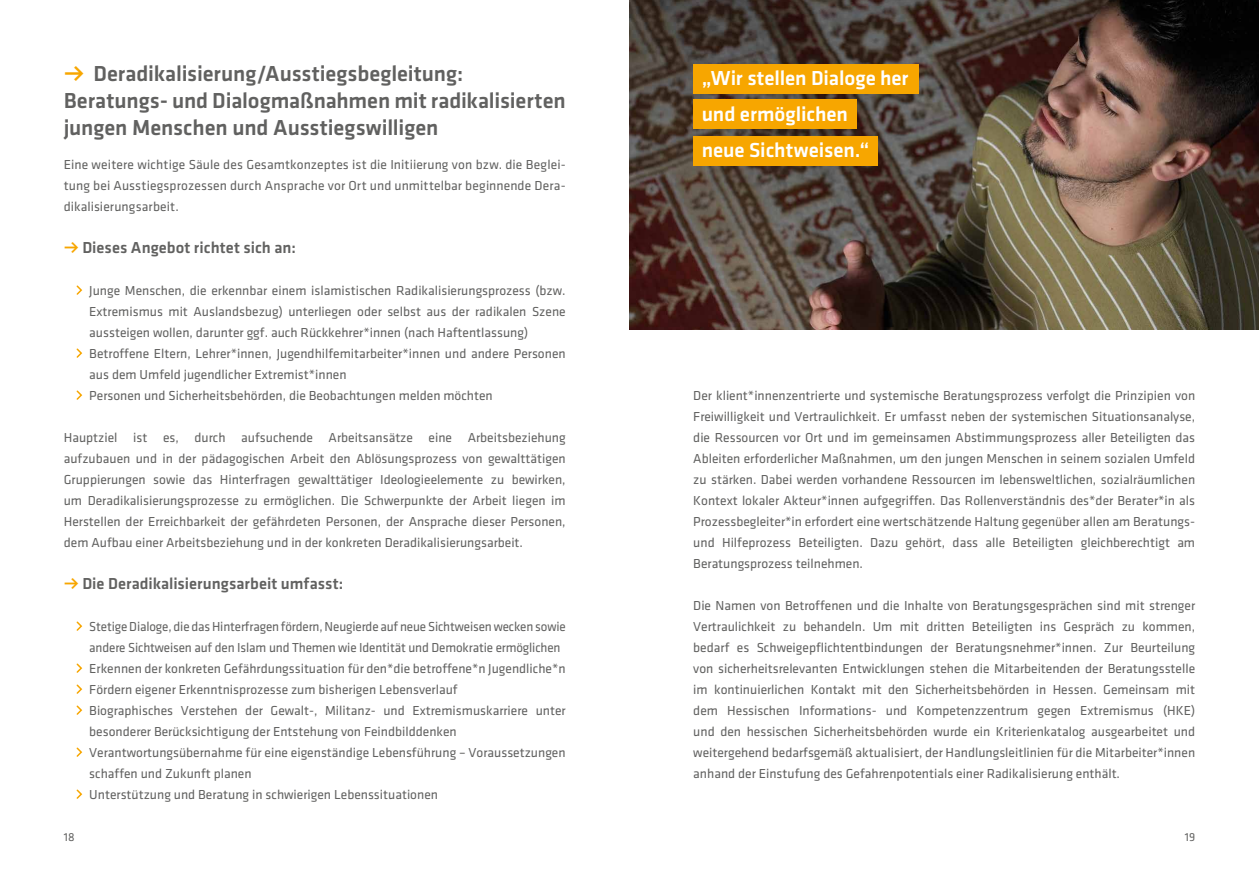
<style>
.page{position:relative;width:1259px;height:893px;background:#fff}
.page>*{position:absolute;margin:0;border:0;box-sizing:border-box;transform-origin:0 0}
.t1{font:500 22.5px/27px "Klavika";letter-spacing:-.005em;color:#616160}
.t2{font:500 21px/36px "Klavika";letter-spacing:-.005em;color:#fff}
.t3{font:500 16.5px "Klavika";color:#616160}
.t4{font:13.5px/21px "Klavika";color:#616160;text-align:justify}
.t5{font:12px "Klavika";color:#616160}
.s1{font-weight:700;color:#f7a600}
</style>
<div class="page">
<svg style="left:76px;top:285px;width:7px;height:10px"></svg>
<svg style="left:76px;top:348px;width:7px;height:10px"></svg>
<svg style="left:76px;top:390px;width:7px;height:10px"></svg>
<svg style="left:76px;top:621px;width:7px;height:10px"></svg>
<svg style="left:76px;top:663px;width:7px;height:10px"></svg>
<svg style="left:76px;top:684px;width:7px;height:10px"></svg>
<svg style="left:76px;top:705px;width:7px;height:10px"></svg>
<svg style="left:76px;top:747px;width:7px;height:10px"></svg>
<svg style="left:76px;top:789px;width:7px;height:10px"></svg>
<img style="left:629px;top:0;width:630px;height:330px">
<div style="left:693px;top:99px;width:163px;height:30px;background:#f7a600"></div>
<div style="left:693px;top:64px;width:225px;height:30px;background:#f7a600"></div>
<div style="left:693px;top:136px;width:184px;height:30px;background:#f7a600"></div>
<h1 class="t1" style="left:64px;top:60px;width:503px"><span class="s1">•</span> Deradikalisierung/Ausstiegsbegleitung:<br>Beratungs- und Dialogmaßnahmen mit radikalisierten jungen Menschen und Ausstiegswilligen</h1>
<p class="t4" style="left:64px;top:154px;width:503px">Eine weitere wichtige Säule des Gesamtkonzeptes ist die Initiierung von bzw. die Beglei&shy;tung bei Ausstiegsprozessen durch Ansprache vor Ort und unmittelbar beginnende Dera&shy;dikalisierungsarbeit.</p>
<p class="t3" style="left:64px;top:238px;width:234px"><span class="s1">•</span> Dieses Angebot richtet sich an:</p>
<p class="t4" style="left:89px;top:280px;width:478px;text-align:left">Junge Menschen, die erkennbar einem islamistischen Radikalisierungsprozess (bzw.<br>Extremismus mit Auslandsbezug) unterliegen oder selbst aus der radikalen Szene aussteigen wollen, darunter ggf. auch Rückkehrer*innen (nach Haftentlassung)<br>Betroffene Eltern, Lehrer*innen, Jugendhilfemitarbeiter*innen und andere Personen aus dem Umfeld jugendlicher Extremist*innen<br>Personen und Sicherheitsbehörden, die Beobachtungen melden möchten</p>
<p class="t4" style="left:64px;top:427px;width:503px">Hauptziel ist es, durch aufsuchende Arbeitsansätze eine Arbeitsbeziehung aufzubauen und in der pädagogischen Arbeit den Ablösungsprozess von gewalttätigen Gruppierungen sowie das Hinterfragen gewalttätiger Ideologieelemente zu bewirken, um Deradikalisierungsprozesse zu ermöglichen. Die Schwerpunkte der Arbeit liegen im Herstellen der Erreichbarkeit der gefährdeten Personen, der Ansprache dieser Personen, dem Aufbau einer Arbeitsbeziehung und in der konkreten Deradikalisierungsarbeit.</p>
<p class="t3" style="left:64px;top:574px;width:281px"><span class="s1">•</span> Die Deradikalisierungsarbeit umfasst:</p>
<p class="t4" style="left:89px;top:616px;width:478px;text-align:left">Stetige Dialoge, die das Hinterfragen fördern, Neugierde auf neue Sichtweisen wecken sowie andere Sichtweisen auf den Islam und Themen wie Identität und Demokratie ermöglichen Erkennen der konkreten Gefährdungssituation für den*die betroffene*n Jugendliche*n Fördern eigener Erkenntnisprozesse zum bisherigen Lebensverlauf<br>Biographisches Verstehen der Gewalt-, Militanz- und Extremismuskarriere unter besonderer Berücksichtigung der Entstehung von Feindbilddenken Verantwortungsübernahme für eine eigenständige Lebensführung – Voraussetzungen schaffen und Zukunft planen<br>Unterstützung und Beratung in schwierigen Lebenssituationen</p>
<h2 class="t2" style="left:702px;top:60px;width:208px">„Wir stellen Dialoge her und ermöglichen<br>neue Sichtweisen.“</h2>
<p class="t4" style="left:693px;top:385px;width:503px">Der klient*innenzentrierte und systemische Beratungsprozess verfolgt die Prinzipien von Freiwilligkeit und Vertraulichkeit. Er umfasst neben der systemischen Situationsanalyse, die Ressourcen vor Ort und im gemeinsamen Abstimmungsprozess aller Beteiligten das Ableiten erforderlicher Maßnahmen, um den jungen Menschen in seinem sozialen Umfeld zu stärken. Dabei werden vorhandene Ressourcen im lebensweltlichen, sozialräumlichen Kontext lokaler Akteur*innen aufgegriffen. Das Rollenverständnis des*der Berater*in als Prozessbegleiter*in erfordert eine wertschätzende Haltung gegenüber allen am Beratungs&shy;und Hilfeprozess Beteiligten. Dazu gehört, dass alle Beteiligten gleichberechtigt am Beratungsprozess teilnehmen.</p>
<p class="t4" style="left:693px;top:595px;width:503px">Die Namen von Betroffenen und die Inhalte von Beratungsgesprächen sind mit strenger Vertraulichkeit zu behandeln. Um mit dritten Beteiligten ins Gespräch zu kommen, bedarf es Schweigepflichtentbindungen der Beratungsnehmer*innen. Zur Beurteilung von sicherheitsrelevanten Entwicklungen stehen die Mitarbeitenden der Beratungsstelle im kontinuierlichen Kontakt mit den Sicherheitsbehörden in Hessen. Gemeinsam mit dem Hessischen Informations- und Kompetenzzentrum gegen Extremismus (HKE) und den hessischen Sicherheitsbehörden wurde ein Kriterienkatalog ausgearbeitet und weitergehend bedarfsgemäß aktualisiert, der Handlungsleitlinien für die Mitarbeiter*innen anhand der Einstufung des Gefahrenpotentials einer Radikalisierung enthält.</p>
<p class="t5" style="left:64px;top:830px;width:12px">18</p>
<p class="t5" style="left:1184px;top:830px;width:12px">19</p>
</div>
